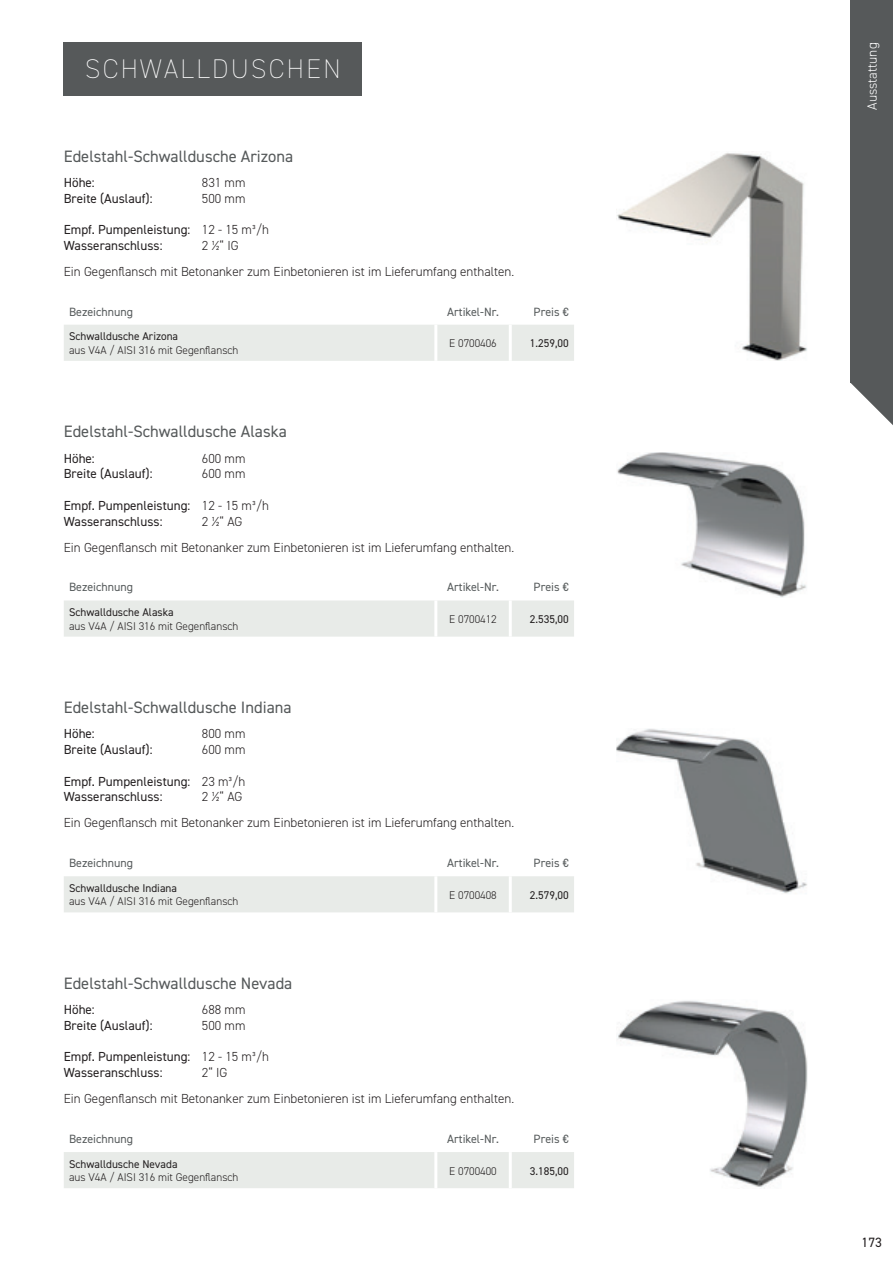
<style>
.page{position:relative;width:893px;height:1263px;background:#fff}
.page>*{position:absolute;margin:0;border:0;box-sizing:border-box;transform-origin:0 0}
.t1{font:200 27px "DIN2014";letter-spacing:.085em;color:#fff}
.t2{font:16.5px "DIN2014";color:#55595a}
.t3{font:300 13.5px "DIN2014";color:#fff}
.t4{font:13.5px "DIN2014";color:#231f20}
.t5{font:300 13.2px/15.8px "DIN2014";color:#231f20}
.t6{font:13.2px/15.8px "DIN2014";color:#231f20}
.t7{font:12px "DIN2014";color:#555a5b}
.t8{font:300 11.25px "DIN2014";color:#231f20}
.t9{font:11.25px "DIN2014";color:#231f20}
</style>
<div class="page">
<div style="left:64px;top:1152px;width:510px;height:36px;background:#e8ebe8"></div>
<hr style="left:434px;top:1152px;width:3px;height:36px;background:#fff">
<hr style="left:509px;top:1152px;width:3px;height:36px;background:#fff">
<div style="left:64px;top:876px;width:510px;height:36px;background:#e8ebe8"></div>
<hr style="left:434px;top:876px;width:3px;height:36px;background:#fff">
<hr style="left:509px;top:876px;width:3px;height:36px;background:#fff">
<div style="left:64px;top:600px;width:510px;height:37px;background:#e8ebe8"></div>
<hr style="left:434px;top:600px;width:3px;height:37px;background:#fff">
<hr style="left:509px;top:600px;width:3px;height:37px;background:#fff">
<div style="left:64px;top:325px;width:510px;height:36px;background:#e8ebe8"></div>
<hr style="left:434px;top:325px;width:3px;height:36px;background:#fff">
<hr style="left:509px;top:325px;width:3px;height:36px;background:#fff">
<img style="left:617px;top:153px;width:190px;height:208px">
<img style="left:617px;top:452px;width:190px;height:146px">
<img style="left:617px;top:729px;width:190px;height:165px">
<img style="left:618px;top:1000px;width:190px;height:187px">
<div style="left:64px;top:43px;width:298px;height:53px;background:#56595a"></div>
<div style="left:850px;top:0;width:43px;height:383px;background:#56595a"></div>
<svg style="left:851px;top:383px;width:42px;height:42px"></svg>
<h1 class="t1" style="left:85px;top:53px;width:257px">SCHWALLDUSCHEN</h1>
<p class="t2" style="left:64px;top:146px;width:231px">Edelstahl-Schwalldusche Arizona</p>
<p class="t6" style="left:64px;top:174px;width:90px">Höhe:<br>Breite (Auslauf):</p>
<p class="t6" style="left:64px;top:221px;width:128px">Empf. Pumpenleistung:<br>Wasseranschluss:</p>
<p class="t5" style="left:202px;top:174px;width:45px">831 mm<br>500 mm</p>
<p class="t5" style="left:202px;top:222px;width:69px">12 - 15 m³/h<br>2 ½“ IG</p>
<p class="t5" style="left:64px;top:263px;width:452px">Ein Gegenflansch mit Betonanker zum Einbetonieren ist im Lieferumfang enthalten.</p>
<p class="t7" style="left:69px;top:304px;width:65px">Bezeichnung</p>
<p class="t7" style="left:447px;top:304px;width:53px">Artikel-Nr.</p>
<p class="t7" style="left:534px;top:304px;width:37px">Preis €</p>
<p class="t9" style="left:69px;top:329px;width:111px">Schwalldusche Arizona</p>
<p class="t8" style="left:69px;top:343px;width:171px">aus V4A / AISI 316 mit Gegenflansch</p>
<p class="t8" style="left:449px;top:336px;width:49px">E 0700406</p>
<p class="t9" style="left:530px;top:336px;width:40px">1.259,00</p>
<p class="t2" style="left:64px;top:421px;width:225px">Edelstahl-Schwalldusche Alaska</p>
<p class="t6" style="left:64px;top:450px;width:90px">Höhe:<br>Breite (Auslauf):</p>
<p class="t6" style="left:64px;top:497px;width:128px">Empf. Pumpenleistung:<br>Wasseranschluss:</p>
<p class="t5" style="left:202px;top:450px;width:45px">600 mm<br>600 mm</p>
<p class="t5" style="left:202px;top:497px;width:69px">12 - 15 m³/h<br>2 ½“ AG</p>
<p class="t5" style="left:64px;top:539px;width:452px">Ein Gegenflansch mit Betonanker zum Einbetonieren ist im Lieferumfang enthalten.</p>
<p class="t7" style="left:69px;top:580px;width:65px">Bezeichnung</p>
<p class="t7" style="left:447px;top:580px;width:53px">Artikel-Nr.</p>
<p class="t7" style="left:534px;top:580px;width:37px">Preis €</p>
<p class="t9" style="left:69px;top:605px;width:106px">Schwalldusche Alaska</p>
<p class="t8" style="left:69px;top:619px;width:171px">aus V4A / AISI 316 mit Gegenflansch</p>
<p class="t8" style="left:449px;top:612px;width:49px">E 0700412</p>
<p class="t9" style="left:530px;top:612px;width:40px">2.535,00</p>
<p class="t2" style="left:64px;top:697px;width:229px">Edelstahl-Schwalldusche Indiana</p>
<p class="t6" style="left:64px;top:726px;width:90px">Höhe:<br>Breite (Auslauf):</p>
<p class="t6" style="left:64px;top:773px;width:128px">Empf. Pumpenleistung:<br>Wasseranschluss:</p>
<p class="t5" style="left:202px;top:726px;width:45px">800 mm<br>600 mm</p>
<p class="t5" style="left:202px;top:773px;width:45px">23 m³/h<br>2 ½“ AG</p>
<p class="t5" style="left:64px;top:815px;width:452px">Ein Gegenflansch mit Betonanker zum Einbetonieren ist im Lieferumfang enthalten.</p>
<p class="t7" style="left:69px;top:855px;width:65px">Bezeichnung</p>
<p class="t7" style="left:447px;top:855px;width:53px">Artikel-Nr.</p>
<p class="t7" style="left:534px;top:855px;width:37px">Preis €</p>
<p class="t9" style="left:69px;top:881px;width:109px">Schwalldusche Indiana</p>
<p class="t8" style="left:69px;top:895px;width:171px">aus V4A / AISI 316 mit Gegenflansch</p>
<p class="t8" style="left:449px;top:888px;width:49px">E 0700408</p>
<p class="t9" style="left:530px;top:888px;width:40px">2.579,00</p>
<p class="t2" style="left:64px;top:973px;width:230px">Edelstahl-Schwalldusche Nevada</p>
<p class="t6" style="left:64px;top:1001px;width:90px">Höhe:<br>Breite (Auslauf):</p>
<p class="t6" style="left:64px;top:1049px;width:128px">Empf. Pumpenleistung:<br>Wasseranschluss:</p>
<p class="t5" style="left:202px;top:1002px;width:45px">688 mm<br>500 mm</p>
<p class="t5" style="left:202px;top:1049px;width:69px">12 - 15 m³/h<br>2“ IG</p>
<p class="t5" style="left:64px;top:1091px;width:452px">Ein Gegenflansch mit Betonanker zum Einbetonieren ist im Lieferumfang enthalten.</p>
<p class="t7" style="left:69px;top:1131px;width:65px">Bezeichnung</p>
<p class="t7" style="left:447px;top:1131px;width:53px">Artikel-Nr.</p>
<p class="t7" style="left:534px;top:1131px;width:37px">Preis €</p>
<p class="t9" style="left:69px;top:1157px;width:110px">Schwalldusche Nevada</p>
<p class="t8" style="left:69px;top:1170px;width:171px">aus V4A / AISI 316 mit Gegenflansch</p>
<p class="t8" style="left:449px;top:1164px;width:49px">E 0700400</p>
<p class="t9" style="left:530px;top:1163px;width:40px">3.185,00</p>
<p class="t3" style="left:864px;top:110px;width:69px;rotate:-90deg">Ausstattung</p>
<p class="t4" style="left:862px;top:1234px;width:22px">173</p>
</div>
